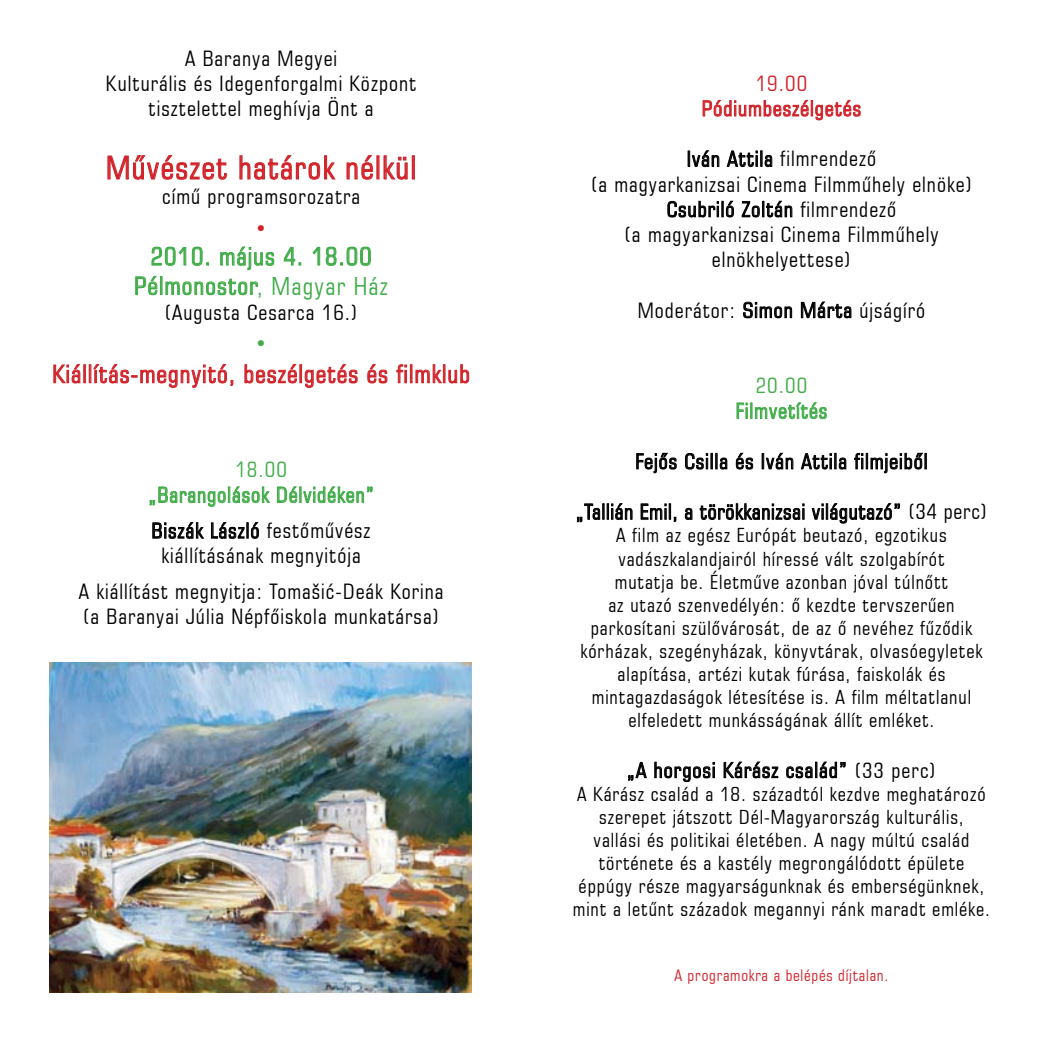
<style>
.page{position:relative;width:1042px;height:1042px;background:#fff}
.page>*{position:absolute;margin:0;border:0;box-sizing:border-box;transform-origin:0 0}
.t1{font:31.5px "H Square 721 Condensed BT";letter-spacing:.05em;color:#d2232a}
.t2{font:24.5px "H Square 721 Condensed BT";letter-spacing:.05em;color:#d2232a}
.t3{font:24.5px/29.4px "H Square 721 Condensed BT";letter-spacing:.05em;color:#41ad49;text-align:center}
.t4{font:21px/25.2px "H Square 721 Condensed BT";letter-spacing:.05em;color:#000;text-align:center}
.t5{font:21px/25.2px "H Square 721 Condensed BT";letter-spacing:.05em;color:#41ad49;text-align:center}
.t6{font:21px/25.2px "H Square 721 Condensed BT";letter-spacing:.05em;color:#d2232a;text-align:center}
.t7{font:19.25px/23.1px "H Square 721 Condensed BT";letter-spacing:.05em;color:#000;text-align:center}
.t8{font:15.75px "H Square 721 Condensed BT";letter-spacing:.05em;color:#d2232a}
</style>
<div class="page">
<svg style="left:107px;top:155px;width:120px;height:25px"></svg>
<svg style="left:239px;top:155px;width:97px;height:25px"></svg>
<svg style="left:346px;top:155px;width:27px;height:25px"></svg>
<svg style="left:383px;top:155px;width:25px;height:25px"></svg>
<div style="left:412px;top:155px;width:3px;height:24px;border:1px solid #d2232a"></div>
<svg style="left:283px;top:246px;width:18px;height:20px"></svg>
<svg style="left:312px;top:246px;width:59px;height:20px"></svg>
<svg style="left:135px;top:246px;width:140px;height:50px"></svg>
<svg style="left:53px;top:364px;width:28px;height:20px"></svg>
<div style="left:83px;top:364px;width:3px;height:19px;border:1px solid #d2232a"></div>
<svg style="left:89px;top:364px;width:145px;height:24px"></svg>
<svg style="left:244px;top:364px;width:53px;height:20px"></svg>
<div style="left:299px;top:364px;width:3px;height:19px;border:1px solid #d2232a"></div>
<svg style="left:304px;top:364px;width:54px;height:24px"></svg>
<svg style="left:367px;top:364px;width:21px;height:20px"></svg>
<svg style="left:396px;top:364px;width:74px;height:20px"></svg>
<svg style="left:149px;top:486px;width:121px;height:21px"></svg>
<svg style="left:277px;top:486px;width:96px;height:18px"></svg>
<svg style="left:152px;top:522px;width:53px;height:17px"></svg>
<svg style="left:211px;top:522px;width:48px;height:17px"></svg>
<svg style="left:702px;top:100px;width:159px;height:21px"></svg>
<svg style="left:688px;top:150px;width:32px;height:18px"></svg>
<svg style="left:726px;top:150px;width:46px;height:17px"></svg>
<svg style="left:667px;top:200px;width:67px;height:18px"></svg>
<svg style="left:741px;top:200px;width:52px;height:18px"></svg>
<svg style="left:743px;top:301px;width:49px;height:18px"></svg>
<svg style="left:800px;top:301px;width:52px;height:18px"></svg>
<svg style="left:736px;top:402px;width:91px;height:18px"></svg>
<svg style="left:636px;top:452px;width:41px;height:22px"></svg>
<svg style="left:685px;top:453px;width:23px;height:17px"></svg>
<div style="left:710px;top:453px;width:3px;height:16px;border:1px solid #000"></div>
<svg style="left:715px;top:453px;width:13px;height:17px"></svg>
<svg style="left:735px;top:452px;width:18px;height:18px"></svg>
<svg style="left:762px;top:452px;width:32px;height:18px"></svg>
<svg style="left:800px;top:453px;width:46px;height:17px"></svg>
<svg style="left:854px;top:452px;width:69px;height:22px"></svg>
<div style="left:924px;top:453px;width:3px;height:16px;border:1px solid #000"></div>
<svg style="left:576px;top:503px;width:57px;height:20px"></svg>
<svg style="left:640px;top:503px;width:37px;height:19px"></svg>
<svg style="left:684px;top:507px;width:9px;height:13px"></svg>
<svg style="left:699px;top:503px;width:105px;height:17px"></svg>
<svg style="left:811px;top:503px;width:89px;height:21px"></svg>
<svg style="left:628px;top:761px;width:19px;height:20px"></svg>
<svg style="left:654px;top:761px;width:61px;height:21px"></svg>
<svg style="left:723px;top:761px;width:55px;height:18px"></svg>
<svg style="left:786px;top:761px;width:60px;height:18px"></svg>
<img style="left:50px;top:662px;width:421px;height:330px">
<p class="t4" style="left:106px;top:45px;width:312px">A Baranya Megyei<br>Kulturális és Idegenforgalmi Központ tisztelettel meghívja Önt a</p>
<h1 class="t1" style="left:106px;top:149px;width:311px">Művészet határok nélkül</h1>
<p class="t4" style="left:162px;top:184px;width:199px">című programsorozatra</p>
<p class="t6" style="left:255px;top:215px;width:14px">•</p>
<p class="t3" style="left:134px;top:241px;width:255px">2010. május 4. 18.00<br>Pélmonostor, Magyar Ház</p>
<p class="t4" style="left:164px;top:299px;width:195px">(Augusta Cesarca 16.)</p>
<p class="t5" style="left:255px;top:331px;width:14px">•</p>
<p class="t2" style="left:52px;top:359px;width:419px">Kiállítás-megnyitó, beszélgetés és filmklub</p>
<p class="t5" style="left:148px;top:457px;width:227px">18.00<br>„Barangolások Délvidéken”</p>
<p class="t4" style="left:152px;top:518px;width:220px">Biszák László festőművész kiállításának megnyitója</p>
<p class="t4" style="left:79px;top:579px;width:366px;text-align:left">A kiállítást megnyitja: Tomašić-Deák Korina (a Baranyai Júlia Népfőiskola munkatársa)</p>
<p class="t6" style="left:702px;top:71px;width:161px">19.00<br>Pódiumbeszélgetés</p>
<p class="t4" style="left:591px;top:146px;width:383px">Iván Attila filmrendező<br>(a magyarkanizsai Cinema Filmműhely elnöke)<br>Csubriló Zoltán filmrendező<br>(a magyarkanizsai Cinema Filmműhely elnökhelyettese)</p>
<p class="t4" style="left:638px;top:297px;width:289px">Moderátor: Simon Márta újságíró</p>
<p class="t5" style="left:736px;top:373px;width:93px">20.00<br>Filmvetítés</p>
<p class="t4" style="left:635px;top:449px;width:293px">Fejős Csilla és Iván Attila filmjeiből</p>
<p class="t4" style="left:576px;top:499px;width:413px">„Tallián Emil, a törökkanizsai világutazó” (34 perc)</p>
<p class="t7" style="left:580px;top:524px;width:403px">A film az egész Európát beutazó, egzotikus vadászkalandjairól híressé vált szolgabírót<br>mutatja be. Életműve azonban jóval túlnőtt<br>az utazó szenvedélyén: ő kezdte tervszerűen parkosítani szülővárosát, de az ő nevéhez fűződik kórházak, szegényházak, könyvtárak, olvasóegyletek alapítása, artézi kutak fúrása, faiskolák és mintagazdaságok létesítése is. A film méltatlanul elfeledett munkásságának állít emléket.</p>
<p class="t4" style="left:627px;top:757px;width:311px">„A horgosi Kárász család” (33 perc)</p>
<p class="t7" style="left:573px;top:782px;width:419px">A Kárász család a 18. századtól kezdve meghatározó szerepet játszott Dél-Magyarország kulturális,<br>vallási és politikai életében. A nagy múltú család története és a kastély megrongálódott épülete éppúgy része magyarságunknak és emberségünknek, mint a letűnt századok megannyi ránk maradt emléke.</p>
<p class="t8" style="left:674px;top:966px;width:215px">A programokra a belépés díjtalan.</p>
</div>
